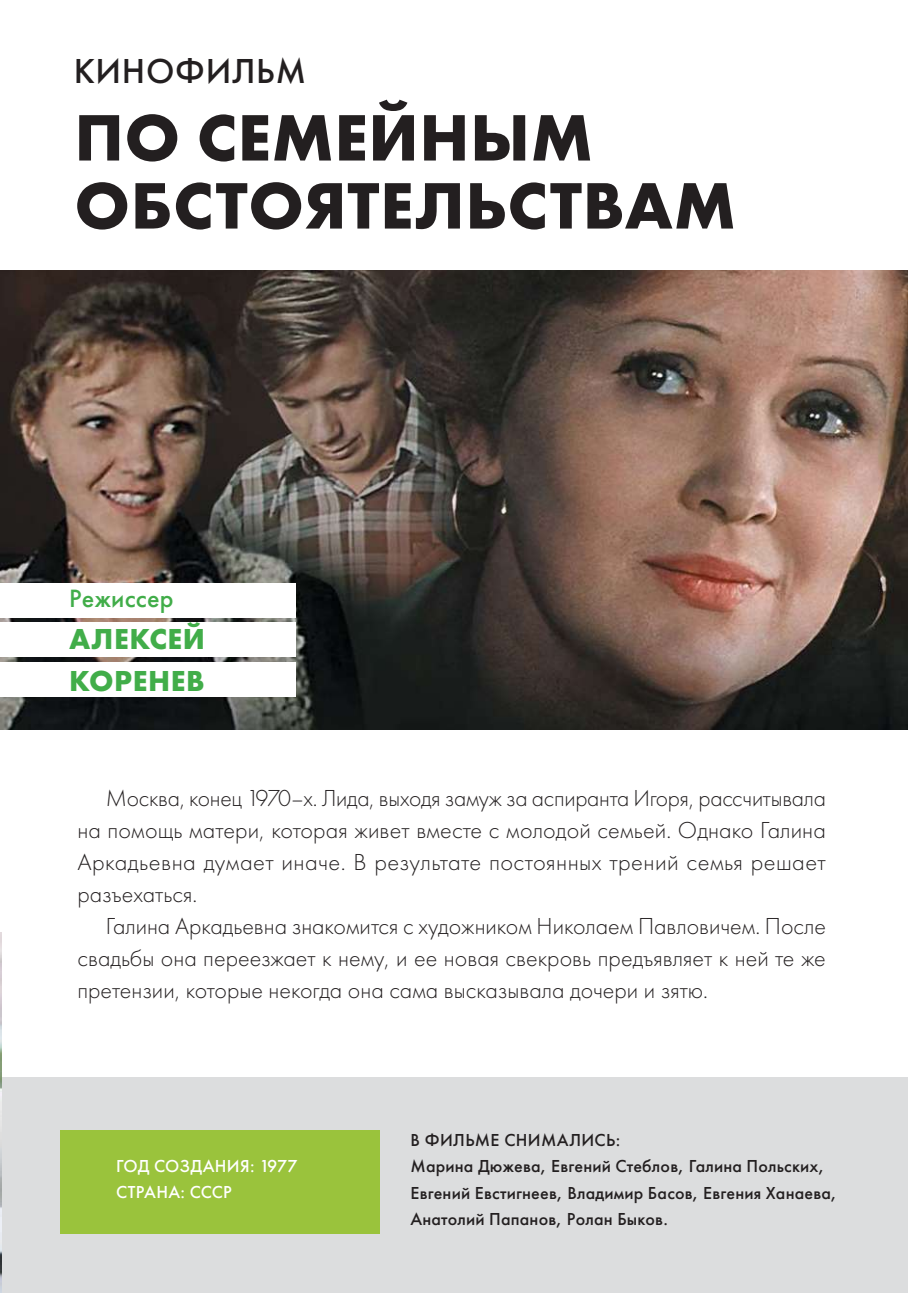
<style>
.page{position:relative;width:908px;height:1293px;background:#fff}
.page>*{position:absolute;margin:0;border:0;box-sizing:border-box;transform-origin:0 0}
.t1{font:700 68px/68px "Futura New";letter-spacing:.01em;color:#231f20}
.t2{font:500 36px "Futura New";letter-spacing:.02em;color:#231f20}
.t3{font:700 30px/42px "Futura New";letter-spacing:.02em;color:#41ad49}
.t4{font:500 26px "Futura New";letter-spacing:.01em;color:#41ad49}
.t5{font:300 24px/32px "Futura New";color:#231f20;text-align:justify}
.t6{font:500 18px/26px "Futura New";letter-spacing:.01em;color:#231f20}
.t7{font:500 18px/26px "Futura New";letter-spacing:.015em;color:#fff}
</style>
<div class="page">
<img style="left:1px;top:270px;width:906px;height:460px">
<div style="left:2px;top:1077px;width:905px;height:215px;background:#dcddde"></div>
<div style="left:0;top:662px;width:295px;height:34px;background:#fff"></div>
<div style="left:0;top:623px;width:295px;height:34px;background:#fff"></div>
<div style="left:0;top:583px;width:295px;height:34px;background:#fff"></div>
<div style="left:60px;top:1130px;width:319px;height:103px;background:#9ac33c"></div>
<img style="left:0;top:933px;width:1px;height:359px">
<h2 class="t2" style="left:74px;top:49px;width:234px">КИНОФИЛЬМ</h2>
<h1 class="t1" style="left:74px;top:102px;width:662px">ПО СЕМЕЙНЫМ<br>ОБСТОЯТЕЛЬСТВАМ</h1>
<p class="t4" style="left:69px;top:582px;width:106px">Режиссер</p>
<p class="t3" style="left:69px;top:617px;width:137px">АЛЕКСЕЙ<br>КОРЕНЕВ</p>
<p class="t5" style="left:77px;top:784px;width:749px;text-indent:28px">Москва, конец 1970–х. Лида, выходя замуж за аспиранта Игоря, рассчитывала на помощь матери, которая живет вместе с молодой семьей. Однако Галина Аркадьевна думает иначе. В результате постоянных трений семья решает разъехаться.</p>
<p class="t5" style="left:77px;top:912px;width:749px;text-indent:28px">Галина Аркадьевна знакомится с художником Николаем Павловичем. После свадьбы она переезжает к нему, и ее новая свекровь предъявляет к ней те же претензии, которые некогда она сама высказывала дочери и зятю.</p>
<p class="t7" style="left:116px;top:1153px;width:183px">ГОД СОЗДАНИЯ: 1977<br>СТРАНА: СССР</p>
<p class="t6" style="left:410px;top:1127px;width:428px">В ФИЛЬМЕ СНИМАЛИСЬ:<br>Марина Дюжева, Евгений Стеблов, Галина Польских, Евгений Евстигнеев, Владимир Басов, Евгения Ханаева, Анатолий Папанов, Ролан Быков.</p>
</div>
